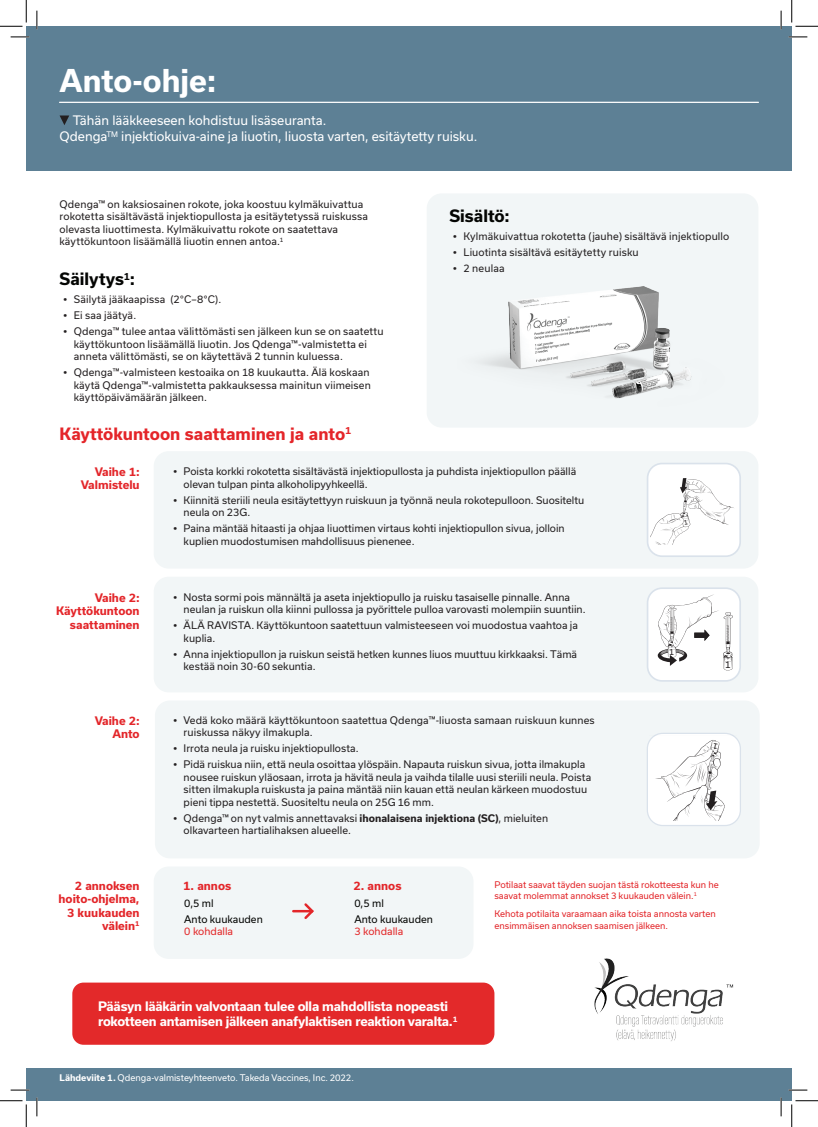
<style>
.page{position:relative;width:818px;height:1127px;background:#fff}
.page>*{position:absolute;margin:0;border:0;box-sizing:border-box;transform-origin:0 0}
.t1{font:700 30px "Usual";color:#fff}
.t2{font:700 16.25px "Usual";color:#e42529}
.t3{font:700 16.25px "Usual";color:#040503}
.t4{font:700 12.5px/15px "Usual";letter-spacing:-.02em;color:#fff}
.t5{font:12.5px/15.8px "Usual";color:#fff}
.t6{font:700 11.25px/13.5px "Usual";color:#e3262a;text-align:right}
.t7{font:10px/12.5px "Usual";letter-spacing:.005em;color:#231f20}
.t8{font:10px/16px "Usual";color:#040503}
.t9{font:10px "Usual";color:#e3292a}
.t10{font:9px "Usual";color:#231f20}
.t11{font:8.75px/11.2px "Usual";color:#e3262a}
.t12{font:8.75px "Usual";letter-spacing:-.005em;color:#fff}
.t13{font:8.12px "Usual";color:#231f20}
.s1{font-size:11.25px}
.s2{color:#e42529}
.s3{font-weight:700}
</style>
<div class="page">
<div style="left:26px;top:1067px;width:766px;height:33px;background:#5d8095"></div>
<div style="left:26px;top:26px;width:766px;height:144px;background:#5d8095"></div>
<div style="left:72px;top:982px;width:422px;height:62px;background:#e3292a;border-radius:11px"></div>
<div style="left:427px;top:193px;width:331px;height:234px;background:#f2f6f7;border-radius:15px"></div>
<div style="left:154px;top:451px;width:604px;height:117px;background:#f2f6f7;border-radius:15px"></div>
<div style="left:154px;top:866px;width:319px;height:92px;background:#f2f6f7;border-radius:15px"></div>
<div style="left:154px;top:576px;width:604px;height:116px;background:#f2f6f7;border-radius:15px"></div>
<div style="left:155px;top:700px;width:605px;height:158px;background:#f2f6f7;border-radius:15px"></div>
<img style="left:481px;top:286px;width:211px;height:113px">
<div style="left:647px;top:463px;width:93px;height:93px;background:#fff;border-radius:15px"></div>
<div style="left:647px;top:462px;width:94px;height:95px;border:2px solid #dae2eb;border-radius:15px"></div>
<div style="left:647px;top:733px;width:93px;height:92px;background:#fff;border-radius:15px"></div>
<div style="left:647px;top:732px;width:94px;height:94px;border:1px solid #dae2eb;border-radius:15px"></div>
<div style="left:647px;top:588px;width:93px;height:92px;background:#fff;border-radius:15px"></div>
<div style="left:647px;top:587px;width:94px;height:94px;border:2px solid #dae2eb;border-radius:15px"></div>
<svg style="left:650px;top:593px;width:91px;height:87px"></svg>
<svg style="left:60px;top:115px;width:9px;height:10px"></svg>
<hr style="left:60px;top:102px;width:698px;height:1px;background:#fff">
<hr style="left:293px;top:909px;width:19px;height:3px;background:#e3262a">
<svg style="left:302px;top:903px;width:12px;height:16px"></svg>
<img style="left:594px;top:958px;width:140px;height:83px">
<svg style="left:11px;top:36px;width:18px;height:2px"></svg>
<svg style="left:788px;top:36px;width:19px;height:2px"></svg>
<svg style="left:11px;top:1089px;width:18px;height:1px"></svg>
<svg style="left:788px;top:1089px;width:19px;height:1px"></svg>
<svg style="left:36px;top:11px;width:2px;height:18px"></svg>
<svg style="left:36px;top:1097px;width:2px;height:18px"></svg>
<svg style="left:780px;top:11px;width:2px;height:18px"></svg>
<svg style="left:780px;top:1097px;width:2px;height:18px"></svg>
<svg style="left:0;top:0;width:27px;height:27px"></svg>
<svg style="left:0;top:1100px;width:27px;height:26px"></svg>
<svg style="left:791px;top:0;width:27px;height:27px"></svg>
<svg style="left:791px;top:1100px;width:27px;height:26px"></svg>
<svg style="left:650px;top:478px;width:84px;height:67px"></svg>
<svg style="left:649px;top:735px;width:88px;height:85px"></svg>
<h1 class="t1" style="left:60px;top:63px;width:159px">Anto-ohje:</h1>
<p class="t5" style="left:60px;top:113px;width:419px;text-indent:13px">Tähän lääkkeeseen kohdistuu lisäseuranta.<br>Qdenga<sup>TM</sup> injektiokuiva-aine ja liuotin, liuosta varten, esitäytetty ruisku.</p>
<p class="t7" style="left:60px;top:198px;width:310px">Qdenga™ on kaksiosainen rokote, joka koostuu kylmäkuivattua rokotetta sisältävästä injektiopullosta ja esitäytetyssä ruiskussa olevasta liuottimesta. Kylmäkuivattu rokote on saatettava käyttökuntoon lisäämällä liuotin ennen antoa.<sup>1</sup></p>
<h2 class="t3" style="left:60px;top:269px;width:77px">Säilytys<sup>1</sup>:</h2>
<p class="t7" style="left:63px;top:293px;width:160px"><span class="s1">•</span> Säilytä jääkaapissa (2°C–8°C).</p>
<p class="t7" style="left:63px;top:309px;width:75px"><span class="s1">•</span> Ei saa jäätyä.</p>
<p class="t7" style="left:74px;top:325px;width:311px;text-indent:-11px"><span class="s1">•</span> Qdenga™ tulee antaa välittömästi sen jälkeen kun se on saatettu käyttökuntoon lisäämällä liuotin. Jos Qdenga™-valmistetta ei anneta välittömästi, se on käytettävä 2 tunnin kuluessa.</p>
<p class="t7" style="left:74px;top:366px;width:299px;text-indent:-11px"><span class="s1">•</span> Qdenga™-valmisteen kestoaika on 18 kuukautta. Älä koskaan käytä Qdenga™-valmistetta pakkauksessa mainitun viimeisen käyttöpäivämäärän jälkeen.</p>
<h2 class="t2" style="left:60px;top:424px;width:293px">Käyttökuntoon saattaminen ja anto<sup>1</sup></h2>
<h2 class="t3" style="left:449px;top:206px;width:62px">Sisältö:</h2>
<p class="t7" style="left:453px;top:230px;width:278px"><span class="s1">•</span> Kylmäkuivattua rokotetta (jauhe) sisältävä injektiopullo</p>
<p class="t7" style="left:453px;top:246px;width:187px"><span class="s1">•</span> Liuotinta sisältävä esitäytetty ruisku</p>
<p class="t7" style="left:453px;top:262px;width:53px"><span class="s1">•</span> 2 neulaa</p>
<p class="t6" style="left:81px;top:465px;width:60px">Vaihe 1:<br>Valmistelu</p>
<p class="t6" style="left:56px;top:590px;width:85px">Vaihe <span class="s2">2:<br>Käyttökunto</span>on saattaminen</p>
<p class="t6" style="left:95px;top:713px;width:46px">Vaihe 2:<br>Anto</p>
<p class="t6" style="left:59px;top:878px;width:82px">2 annoksen hoito-ohjelma,<br>3 kuukauden välein<sup>1</sup></p>
<p class="t7" style="left:184px;top:465px;width:394px;text-indent:-11px"><span class="s1">•</span> Poista korkki rokotetta sisältävästä injektiopullosta ja puhdista injektiopullon päällä olevan tulpan pinta alkoholipyyhkeellä.</p>
<p class="t7" style="left:184px;top:493px;width:402px;text-indent:-11px"><span class="s1">•</span> Kiinnitä steriili neula esitäytettyyn ruiskuun ja työnnä neula rokotepulloon. Suositeltu neula on 23G.</p>
<p class="t7" style="left:184px;top:522px;width:383px;text-indent:-11px"><span class="s1">•</span> Paina mäntää hitaasti ja ohjaa liuottimen virtaus kohti injektiopullon sivua, jolloin kuplien muodostumisen mahdollisuus pienenee.</p>
<p class="t7" style="left:184px;top:590px;width:403px;text-indent:-11px"><span class="s1">•</span> Nosta sormi pois männältä ja aseta injektiopullo ja ruisku tasaiselle pinnalle. Anna neulan ja ruiskun olla kiinni pullossa ja pyörittele pulloa varovasti molempiin suuntiin.</p>
<p class="t7" style="left:184px;top:619px;width:396px;text-indent:-11px"><span class="s1">•</span> ÄLÄ RAVISTA. Käyttökuntoon saatettuun valmisteeseen voi muodostua vaahtoa ja kuplia.</p>
<p class="t7" style="left:184px;top:647px;width:395px;text-indent:-11px"><span class="s1">•</span> Anna injektiopullon ja ruiskun seistä hetken kunnes liuos muuttuu kirkkaaksi. Tämä kestää noin 30-60 sekuntia.</p>
<p class="t13" style="left:669px;top:647px;width:7px">1</p>
<p class="t7" style="left:184px;top:713px;width:413px;text-indent:-11px"><span class="s1">•</span> Vedä koko määrä käyttökuntoon saatettua Qdenga™-liuosta samaan ruiskuun kunnes ruiskussa näkyy ilmakupla.</p>
<p class="t7" style="left:173px;top:742px;width:187px"><span class="s1">•</span> Irrota neula ja ruisku injektiopullosta.</p>
<p class="t7" style="left:184px;top:758px;width:409px;text-indent:-11px"><span class="s1">•</span> Pidä ruiskua niin, että neula osoittaa ylöspäin. Napauta ruiskun sivua, jotta ilmakupla nousee ruiskun yläosaan, irrota ja hävitä neula ja vaihda tilalle uusi steriili neula. Poista sitten ilmakupla ruiskusta ja paina mäntää niin kauan että neulan kärkeen muodostuu pieni tippa nestettä. Suositeltu neula on 25G 16 mm.</p>
<p class="t7" style="left:184px;top:811px;width:366px;text-indent:-11px"><span class="s1">•</span> Qdenga™ on nyt valmis annettavaksi <span class="s3">ihonalaisena injektiona (SC)</span>, mieluiten olkavarteen hartialihaksen alueelle.</p>
<p class="t10" style="left:725px;top:659px;width:7px">1</p>
<p class="t6" style="left:183px;top:878px;width:50px">1. annos</p>
<p class="t6" style="left:353px;top:878px;width:50px">2. annos</p>
<p class="t8" style="left:184px;top:894px;width:80px">0,5 ml<br>Anto kuukauden</p>
<p class="t9" style="left:184px;top:925px;width:50px">0 kohdalla</p>
<p class="t8" style="left:354px;top:894px;width:80px">0,5 ml<br>Anto kuukauden</p>
<p class="t9" style="left:354px;top:925px;width:50px">3 kohdalla</p>
<p class="t11" style="left:494px;top:878px;width:226px">Potilaat saavat täyden suojan tästä rokotteesta kun he saavat molemmat annokset 3 kuukauden välein.<sup>1</sup></p>
<p class="t11" style="left:494px;top:908px;width:223px">Kehota potilaita varaamaan aika toista annosta varten ensimmäisen annoksen saamisen jälkeen.</p>
<p class="t4" style="left:98px;top:998px;width:361px">Pääsyn lääkärin valvontaan tulee olla mahdollista nopeasti rokotteen antamisen jälkeen anafylaktisen reaktion varalta.<sup>1</sup></p>
<p class="t12" style="left:60px;top:1072px;width:296px"><span class="s3">Lähdeviite 1.</span> Qdenga-valmisteyhteenveto. Takeda Vaccines, Inc. 2022.</p>
</div>
